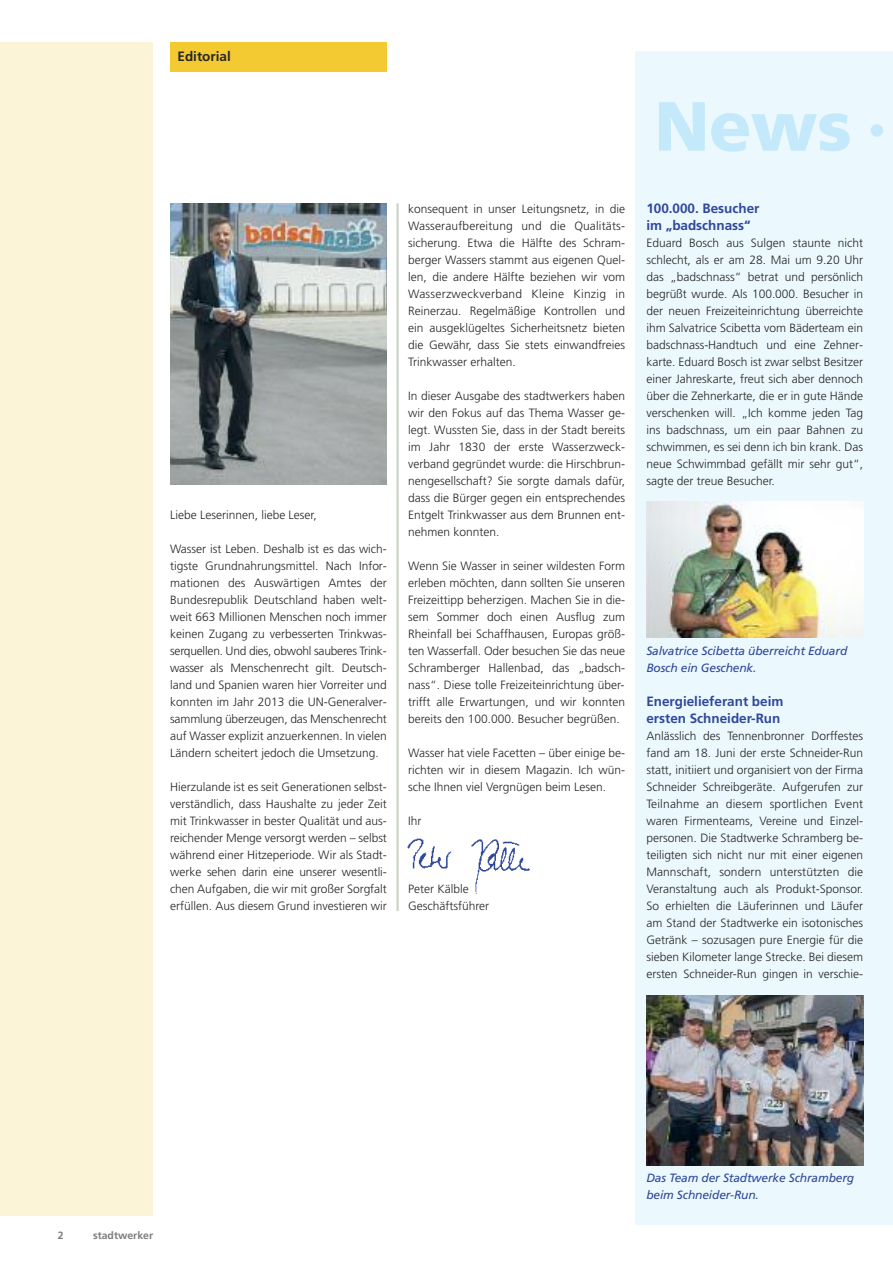
<style>
.page{position:relative;width:893px;height:1263px;background:#fff}
.page>*{position:absolute;margin:0;border:0;box-sizing:border-box;transform-origin:0 0}
.t1{font:900 69px "Frutiger BQ";color:#c3e9fa}
.t2{font:700 13.5px/17px "Frutiger LT";color:#2f489a}
.t3{font:700 13.5px "Frutiger LT";color:#272627}
.t4{font:300 12px/17px "Frutiger";color:#272627;text-align:justify}
.t5{font:italic 12px/17px "Frutiger";letter-spacing:-.01em;color:#2f489a}
.t6{font:700 10.5px "Frutiger LT";color:#7d7d7d}
</style>
<div class="page">
<div style="left:636px;top:51px;width:257px;height:1174px;background:#ebf8fd"></div>
<div style="left:170px;top:43px;width:217px;height:29px;background:#f3ca32"></div>
<hr style="left:396px;top:203px;width:3px;height:708px;background:#cdd3c8">
<div style="left:0;top:43px;width:153px;height:1173px;background:#fcf4d6"></div>
<img style="left:407px;top:838px;width:123px;height:56px">
<img style="left:170px;top:203px;width:217px;height:282px">
<img style="left:646px;top:502px;width:217px;height:136px">
<img style="left:646px;top:995px;width:217px;height:170px">
<p class="t3" style="left:178px;top:51px;width:55px">Editorial</p>
<p class="t4" style="left:170px;top:507px;width:148px">Liebe Leserinnen, liebe Leser,</p>
<p class="t4" style="left:170px;top:541px;width:218px">Wasser ist Leben. Deshalb ist es das wich&shy;tigste Grundnahrungsmittel. Nach Infor&shy;mationen des Auswärtigen Amtes der Bundesrepublik Deutschland haben welt&shy;weit 663 Millionen Menschen noch immer keinen Zugang zu verbesserten Trinkwas&shy;serquellen. Und dies, obwohl sauberes Trink&shy;wasser als Menschenrecht gilt. Deutsch&shy;land und Spanien waren hier Vorreiter und konnten im Jahr 2013 die UN-Generalver&shy;sammlung überzeugen, das Menschenrecht auf Wasser explizit anzuerkennen. In vielen Ländern scheitert jedoch die Umsetzung.</p>
<p class="t4" style="left:170px;top:779px;width:218px">Hierzulande ist es seit Generationen selbst&shy;verständlich, dass Haushalte zu jeder Zeit mit Trinkwasser in bester Qualität und aus&shy;reichender Menge versorgt werden – selbst während einer Hitzeperiode. Wir als Stadt&shy;werke sehen darin eine unserer wesentli&shy;chen Aufgaben, die wir mit großer Sorgfalt erfüllen. Aus diesem Grund investieren wir</p>
<p class="t4" style="left:408px;top:201px;width:218px">konsequent in unser Leitungsnetz, in die Wasseraufbereitung und die Qualitäts&shy;sicherung. Etwa die Hälfte des Schram&shy;berger Wassers stammt aus eigenen Quel&shy;len, die andere Hälfte beziehen wir vom Wasserzweckverband Kleine Kinzig in Reinerzau. Regelmäßige Kontrollen und ein ausgeklügeltes Sicherheitsnetz bieten die Gewähr, dass Sie stets einwandfreies Trinkwasser erhalten.</p>
<p class="t4" style="left:408px;top:388px;width:218px">In dieser Ausgabe des stadtwerkers haben wir den Fokus auf das Thema Wasser ge&shy;legt. Wussten Sie, dass in der Stadt bereits im Jahr 1830 der erste Wasserzweck&shy;verband gegründet wurde: die Hirschbrun&shy;nengesellschaft? Sie sorgte damals dafür, dass die Bürger gegen ein entsprechendes Entgelt Trinkwasser aus dem Brunnen ent&shy;nehmen konnten.</p>
<p class="t4" style="left:408px;top:558px;width:218px">Wenn Sie Wasser in seiner wildesten Form erleben möchten, dann sollten Sie unseren Freizeittipp beherzigen. Machen Sie in die&shy;sem Sommer doch einen Ausflug zum Rheinfall bei Schaffhausen, Europas größ&shy;ten Wasserfall. Oder besuchen Sie das neue Schramberger Hallenbad, das „badsch&shy;nass“. Diese tolle Freizeiteinrichtung über&shy;trifft alle Erwartungen, und wir konnten bereits den 100.000. Besucher begrüßen.</p>
<p class="t4" style="left:408px;top:745px;width:218px">Wasser hat viele Facetten – über einige be&shy;richten wir in diesem Magazin. Ich wün&shy;sche Ihnen viel Vergnügen beim Lesen.</p>
<p class="t4" style="left:408px;top:813px;width:15px">Ihr</p>
<p class="t4" style="left:408px;top:881px;width:83px">Peter Kälble<br>Geschäftsführer</p>
<h1 class="t1" style="left:655px;top:89px;width:230px">News ·</h1>
<p class="t2" style="left:646px;top:200px;width:115px">100.000. Besucher im „badschnass“</p>
<p class="t4" style="left:646px;top:235px;width:218px">Eduard Bosch aus Sulgen staunte nicht schlecht, als er am 28. Mai um 9.20 Uhr das „badschnass“ betrat und persönlich begrüßt wurde. Als 100.000. Besucher in der neuen Freizeiteinrichtung überreichte ihm Salvatrice Scibetta vom Bäderteam ein badschnass-Handtuch und eine Zehner&shy;karte. Eduard Bosch ist zwar selbst Besitzer einer Jahreskarte, freut sich aber dennoch über die Zehnerkarte, die er in gute Hände verschenken will. „Ich komme jeden Tag ins badschnass, um ein paar Bahnen zu schwimmen, es sei denn ich bin krank. Das neue Schwimmbad gefällt mir sehr gut“, sagte der treue Besucher.</p>
<p class="t5" style="left:646px;top:643px;width:202px">Salvatrice Scibetta überreicht Eduard<br>Bosch ein Geschenk.</p>
<p class="t2" style="left:646px;top:694px;width:139px">Energielieferant beim ersten Schneider-Run</p>
<p class="t4" style="left:646px;top:728px;width:218px">Anlässlich des Tennenbronner Dorffestes fand am 18. Juni der erste Schneider-Run statt, initiiert und organisiert von der Firma Schneider Schreibgeräte. Aufgerufen zur Teilnahme an diesem sportlichen Event waren Firmenteams, Vereine und Einzel&shy;personen. Die Stadtwerke Schramberg be&shy;teiligten sich nicht nur mit einer eigenen Mannschaft, sondern unterstützten die Veranstaltung auch als Produkt-Sponsor.<br>So erhielten die Läuferinnen und Läufer am Stand der Stadtwerke ein isotonisches Getränk – sozusagen pure Energie für die sieben Kilometer lange Strecke. Bei diesem ersten Schneider-Run gingen in verschie-</p>
<p class="t6" style="left:58px;top:1231px;width:7px">2</p>
<p class="t6" style="left:93px;top:1231px;width:62px">stadtwerker</p>
<p class="t5" style="left:646px;top:1170px;width:209px">Das Team der Stadtwerke Schramberg beim Schneider-Run.</p>
</div>
